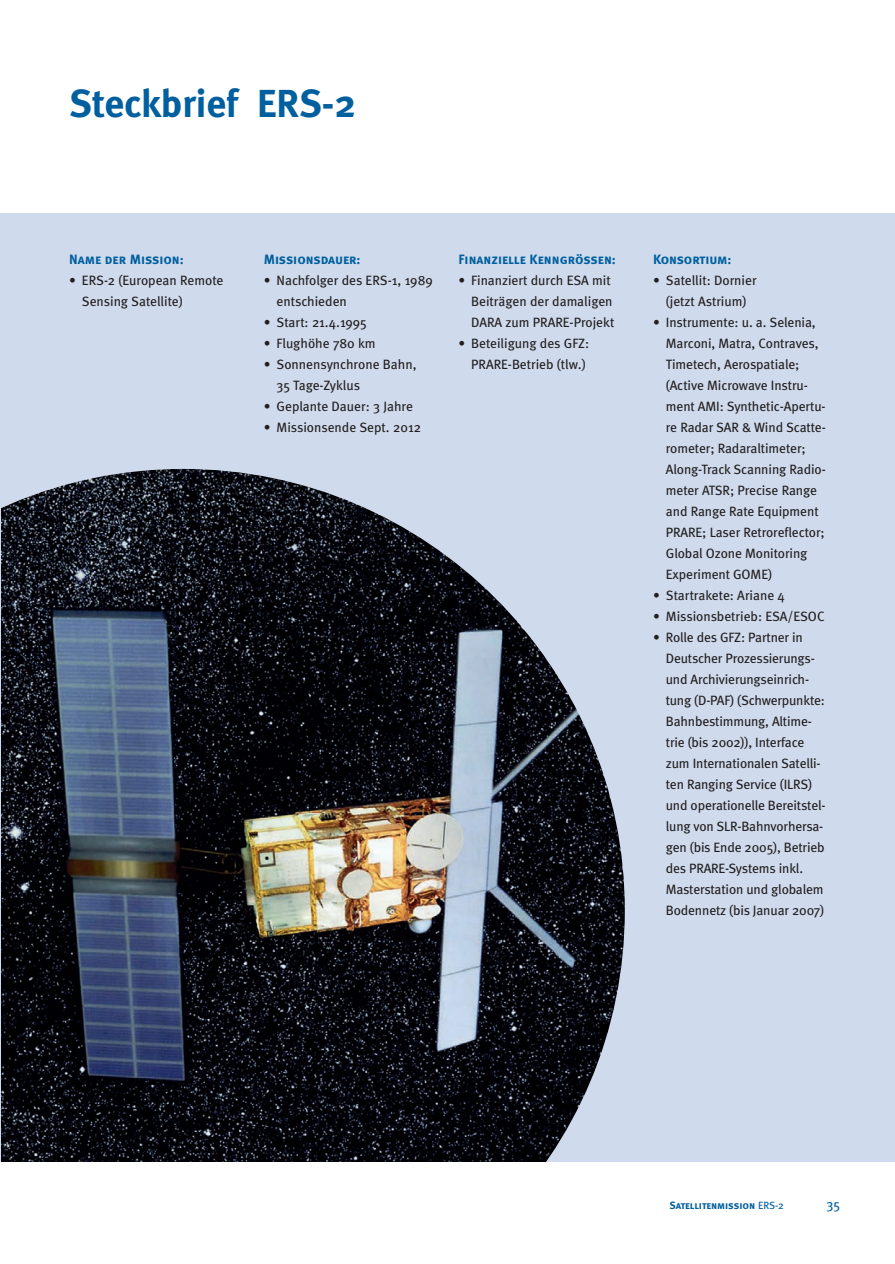
<style>
.page{position:relative;width:895px;height:1264px;background:#fff}
.page>*{position:absolute;margin:0;border:0;box-sizing:border-box;transform-origin:0 0}
.t1{font:700 39px "Meta";color:#005f9f}
.t2{font:13.5px/21px "Meta";letter-spacing:-.01em;color:#231f20}
.t3{font:13.5px "Meta Bold Caps";color:#005f9f}
.t4{font:13.5px "Meta Book Caps";color:#005f9f}
.t5{font:10.5px "Meta Bold Caps";letter-spacing:-.01em;color:#005f9f}
.s1{font-family:"Meta Bold Caps";font-weight:400}
.s2{font-family:"Meta"}
</style>
<div class="page">
<div style="left:1px;top:214px;width:893px;height:952px;background:#cfdbec"></div>
<img style="left:1px;top:469px;width:623px;height:693px">
<hr style="left:0;top:214px;width:1px;height:952px;background:#cfdbec">
<div style="left:0;top:1162px;width:894px;height:102px;background:#fff"></div>
<h1 class="t1" style="left:69px;top:79px;width:288px">Steckbrief ERS-<span class="s1">2</span></h1>
<p class="t3" style="left:69px;top:251px;width:116px">Name der Mission:</p>
<p class="t2" style="left:82px;top:270px;width:143px;text-indent:-13px">• ERS-2 (European Remote<br>Sensing Satellite)</p>
<p class="t3" style="left:264px;top:251px;width:98px">Missionsdauer:</p>
<p class="t2" style="left:276px;top:270px;width:158px;text-indent:-13px">• Nachfolger des ERS-1, 1989 entschieden</p>
<p class="t2" style="left:264px;top:312px;width:104px">• Start: 21.4.1995</p>
<p class="t2" style="left:264px;top:333px;width:113px">• Flughöhe 780 km</p>
<p class="t2" style="left:276px;top:354px;width:141px;text-indent:-13px">• Sonnensynchrone Bahn,<br>35 Tage-Zyklus</p>
<p class="t2" style="left:264px;top:396px;width:151px">• Geplante Dauer: 3 Jahre</p>
<p class="t2" style="left:264px;top:417px;width:159px">• Missionsende Sept. 2012</p>
<p class="t3" style="left:458px;top:251px;width:159px">Finanzielle Kenngrößen:</p>
<p class="t2" style="left:471px;top:270px;width:145px;text-indent:-13px">• Finanziert durch ESA mit<br>Beiträgen der damaligen<br>DARA zum PRARE-Projekt</p>
<p class="t2" style="left:458px;top:333px;width:132px;text-align:right">• Beteiligung des GFZ:<br>PRARE-Betrieb (tlw.)</p>
<p class="t3" style="left:653px;top:251px;width:80px">Konsortium:</p>
<p class="t2" style="left:653px;top:270px;width:105px;text-align:center">• Satellit: Dornier (jetzt Astrium)</p>
<p class="t2" style="left:665px;top:312px;width:161px;text-indent:-13px">• Instrumente: u. a. Selenia,<br>Marconi, Matra, Contraves,<br>Timetech, Aerospatiale; (Active Microwave Instru&shy;ment AMI: Synthetic-Apertu&shy;re Radar SAR &amp; Wind Scatte&shy;rometer; Radaraltimeter;<br>Along-Track Scanning Radio&shy;meter ATSR; Precise Range and Range Rate Equipment<br>PRARE; Laser Retroreflector;<br>Global Ozone Monitoring<br>Experiment GOME)</p>
<p class="t2" style="left:653px;top:585px;width:133px">• Startrakete: Ariane 4</p>
<p class="t2" style="left:653px;top:606px;width:173px">• Missionsbetrieb: ESA/ESOC</p>
<p class="t2" style="left:665px;top:627px;width:161px;text-indent:-13px">• Rolle des GFZ: Partner in<br>Deutscher Prozessierungs&shy;und Archivierungseinrich&shy;tung (D-PAF) (Schwerpunkte:<br>Bahnbestimmung, Altime&shy;trie (bis 2002)), Interface zum Internationalen Satelli&shy;ten Ranging Service (ILRS) und operationelle Bereitstel&shy;lung von SLR-Bahnvorhersa&shy;gen (bis Ende 2005), Betrieb des PRARE-Systems inkl.<br>Masterstation und globalem<br>Bodennetz (bis Januar 2007)</p>
<p class="t5" style="left:669px;top:1199px;width:116px">Satellitenmission <span class="s2">ERS-2</span></p>
<p class="t4" style="left:826px;top:1196px;width:15px">35</p>
</div>
